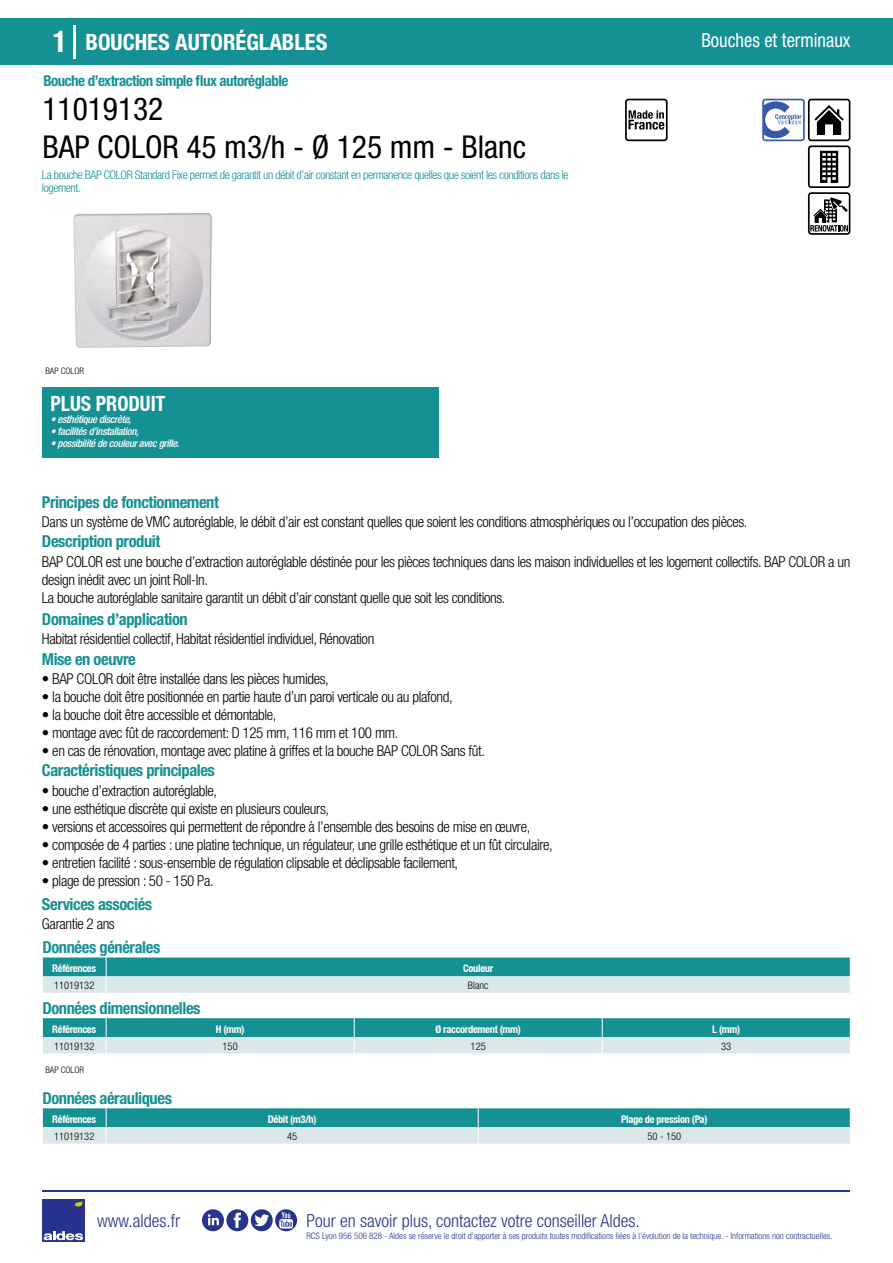
<style>
.page{position:relative;width:893px;height:1263px;background:#fff}
.page>*{position:absolute;margin:0;border:0;box-sizing:border-box;transform-origin:0 0}
.t1{font:condensed 31.5px/37.8px "Helvetica Neue LT Std";color:#000}
.t2{font:700 condensed 22.5px "Helvetica Neue LT Std";color:#fff}
.t3{font:700 condensed 21px "Helvetica Neue";color:#fff;scale:.95 1}
.t4{font:condensed 19.5px "Helvetica Neue LT Std";color:#fff;scale:.95 1}
.t5{font:300 condensed 18px "Helvetica Neue";color:#28348b}
.t6{font:700 condensed 16.5px "Helvetica Neue LT Std";letter-spacing:-.025em;color:#169193}
.t7{font:300 condensed 15px/18px "Helvetica Neue LT Std";letter-spacing:-.025em;color:#000}
.t8{font:700 condensed 15px "Helvetica Neue LT Std";letter-spacing:-.035em;color:#169193}
.t9{font:300 condensed 12px/13.5px "Helvetica Neue LT Std";letter-spacing:-.035em;color:#169193}
.t10{font:700 condensed 10.5px "Helvetica Neue";letter-spacing:-.03em;color:#fff}
.t11{font:italic 500 condensed 10.5px "Helvetica Neue";letter-spacing:-.03em;color:#fff}
.t12{font:300 condensed 10.5px "Helvetica Neue";color:#000}
.t13{font:300 condensed 9px "Helvetica Neue";color:#28348b}
.t14{font:300 condensed 9px "Helvetica Neue";color:#000}
.s1{font-size:30px}
</style>
<div class="page">
<div style="left:1px;top:18px;width:892px;height:46px;background:#169193"></div>
<svg style="left:762px;top:99px;width:88px;height:136px"></svg>
<svg style="left:625px;top:99px;width:43px;height:42px"></svg>
<div style="left:42px;top:387px;width:396px;height:70px;background:#169193"></div>
<hr style="left:74px;top:25px;width:2px;height:33px;background:#fff">
<div style="left:42px;top:1199px;width:42px;height:43px;background:#28348b"></div>
<svg style="left:44px;top:1231px;width:39px;height:9px"></svg>
<svg style="left:75px;top:1201px;width:8px;height:5px"></svg>
<svg style="left:73px;top:212px;width:139px;height:136px;background:#d3d0d1"></svg>
<hr style="left:42px;top:1190px;width:808px;height:1px;background:#28348b">
<svg style="left:202px;top:1209px;width:95px;height:22px"></svg>
<svg style="left:42px;top:957px;width:809px;height:36px;background:#76bbbd"></svg>
<svg style="left:42px;top:1018px;width:809px;height:36px;background:#75bbbc"></svg>
<svg style="left:42px;top:1108px;width:809px;height:36px;background:#76bbbd"></svg>
<h2 class="t2" style="left:53px;top:28px;width:276px"><span class="s1">1</span> BOUCHES AUTORÉGLABLES</h2>
<h3 class="t4" style="left:701px;top:29px;width:158px">Bouches et terminaux</h3>
<p class="t8" style="left:43px;top:71px;width:247px">Bouche d’extraction simple flux autoréglable</p>
<h1 class="t1" style="left:42px;top:90px;width:485px">11019132<br>BAP COLOR 45 m3/h - Ø 125 mm - Blanc</h1>
<p class="t9" style="left:42px;top:167px;width:528px">La bouche BAP COLOR Standard Fixe permet de garantit un débit d’air constant en permanence quelles que soient les conditions dans le logement.</p>
<p class="t14" style="left:45px;top:365px;width:40px">BAP COLOR</p>
<h3 class="t3" style="left:50px;top:391px;width:122px">PLUS PRODUIT</h3>
<p class="t11" style="left:50px;top:413px;width:82px">• esthétique discrète,</p>
<p class="t11" style="left:50px;top:425px;width:90px">• facilités d’installation,</p>
<p class="t11" style="left:50px;top:437px;width:130px">• possibilité de couleur avec grille.</p>
<p class="t6" style="left:42px;top:492px;width:179px">Principes de fonctionnement</p>
<p class="t7" style="left:42px;top:513px;width:707px">Dans un système de VMC autoréglable, le débit d’air est constant quelles que soient les conditions atmosphériques ou l’occupation des pièces.</p>
<p class="t7" style="left:42px;top:552px;width:810px">BAP COLOR est une bouche d’extraction autoréglable déstinée pour les pièces techniques dans les maison individuelles et les logement collectifs. BAP COLOR a un design inédit avec un joint Roll-In.<br>La bouche autoréglable sanitaire garantit un débit d’air constant quelle que soit les conditions.</p>
<p class="t7" style="left:42px;top:630px;width:334px">Habitat résidentiel collectif, Habitat résidentiel individuel, Rénovation</p>
<p class="t7" style="left:42px;top:669px;width:288px">• BAP COLOR doit être installée dans les pièces humides,</p>
<p class="t7" style="left:42px;top:687px;width:412px">• la bouche doit être positionnée en partie haute d’un paroi verticale ou au plafond,</p>
<p class="t7" style="left:42px;top:705px;width:236px">• la bouche doit être accessible et démontable,</p>
<p class="t7" style="left:42px;top:723px;width:358px">• montage avec fût de raccordement: D 125 mm, 116 mm et 100 mm.</p>
<p class="t7" style="left:42px;top:741px;width:444px">• en cas de rénovation, montage avec platine à griffes et la bouche BAP COLOR Sans fût.</p>
<p class="t6" style="left:42px;top:531px;width:120px">Description produit</p>
<p class="t6" style="left:42px;top:609px;width:147px">Domaines d’application</p>
<p class="t6" style="left:42px;top:649px;width:95px">Mise en oeuvre</p>
<p class="t6" style="left:42px;top:760px;width:174px">Caractéristiques principales</p>
<p class="t7" style="left:42px;top:781px;width:177px">• bouche d’extraction autoréglable,</p>
<p class="t7" style="left:42px;top:799px;width:289px">• une esthétique discrète qui existe en plusieurs couleurs,</p>
<p class="t7" style="left:42px;top:817px;width:490px">• versions et accessoires qui permettent de répondre à l’ensemble des besoins de mise en œuvre,</p>
<p class="t7" style="left:42px;top:835px;width:512px">• composée de 4 parties : une platine technique, un régulateur, une grille esthétique et un fût circulaire,</p>
<p class="t7" style="left:42px;top:853px;width:418px">• entretien facilité : sous-ensemble de régulation clipsable et déclipsable facilement,</p>
<p class="t7" style="left:42px;top:871px;width:173px">• plage de pression : 50 - 150 Pa.</p>
<p class="t6" style="left:42px;top:894px;width:112px">Services associés</p>
<p class="t7" style="left:42px;top:914px;width:74px">Garantie 2 ans</p>
<p class="t6" style="left:42px;top:937px;width:119px">Données générales</p>
<p class="t10" style="left:52px;top:962px;width:45px">Références</p>
<p class="t10" style="left:463px;top:962px;width:32px">Couleur</p>
<p class="t12" style="left:54px;top:979px;width:42px">11019132</p>
<p class="t12" style="left:468px;top:979px;width:22px">Blanc</p>
<p class="t6" style="left:42px;top:998px;width:160px">Données dimensionnelles</p>
<p class="t10" style="left:52px;top:1022px;width:45px">Références</p>
<p class="t10" style="left:216px;top:1022px;width:30px">H (mm)</p>
<p class="t10" style="left:435px;top:1022px;width:87px">Ø raccordement (mm)</p>
<p class="t10" style="left:712px;top:1022px;width:29px">L (mm)</p>
<p class="t12" style="left:54px;top:1040px;width:42px">11019132</p>
<p class="t12" style="left:223px;top:1040px;width:17px">150</p>
<p class="t12" style="left:471px;top:1040px;width:17px">125</p>
<p class="t12" style="left:721px;top:1040px;width:12px">33</p>
<p class="t14" style="left:45px;top:1064px;width:40px">BAP COLOR</p>
<p class="t6" style="left:42px;top:1088px;width:131px">Données aérauliques</p>
<p class="t10" style="left:52px;top:1113px;width:45px">Références</p>
<p class="t10" style="left:268px;top:1113px;width:50px">Débit (m3/h)</p>
<p class="t10" style="left:621px;top:1113px;width:88px">Plage de pression (Pa)</p>
<p class="t12" style="left:54px;top:1130px;width:42px">11019132</p>
<p class="t12" style="left:287px;top:1130px;width:12px">45</p>
<p class="t12" style="left:647px;top:1130px;width:35px">50 - 150</p>
<p class="t5" style="left:97px;top:1211px;width:84px">www.aldes.fr</p>
<p class="t5" style="left:306px;top:1211px;width:335px">Pour en savoir plus, contactez votre conseiller Aldes.</p>
<p class="t13" style="left:306px;top:1230px;width:528px">RCS Lyon 956 506 828 - Aldes se réserve le droit d’apporter à ses produits toutes modifications liées à l’évolution de la technique. - Informations non contractuelles.</p>
</div>
